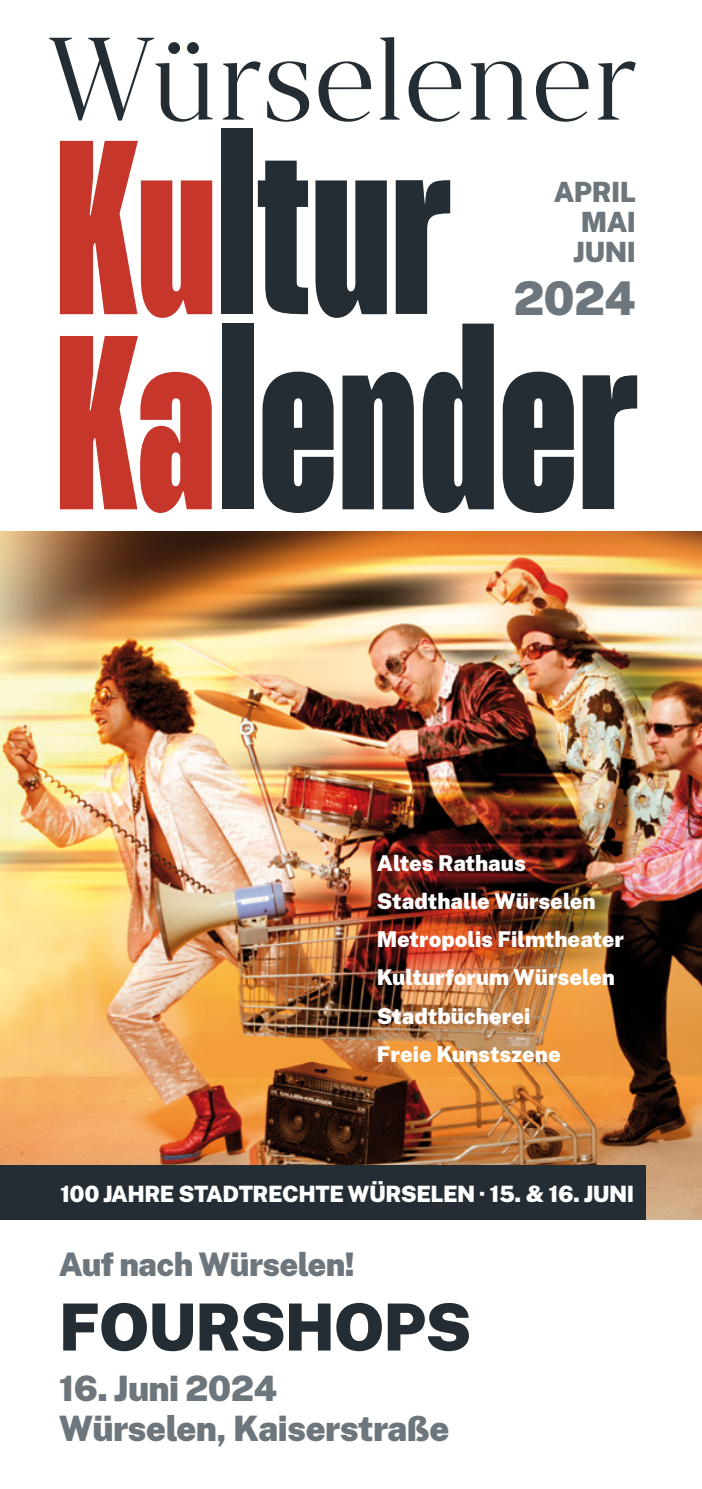
<style>
.page{position:relative;width:702px;height:1489px;background:#fff}
.page>*{position:absolute;margin:0;border:0;box-sizing:border-box;transform-origin:0 0}
.t1{font:800 247.5px "Mango Grotesque";letter-spacing:.01em;color:#242d34}
.t2{font:117px "Argesta Headline";letter-spacing:-.01em;color:#242d34}
.t3{font:900 65px "Public Sans";letter-spacing:-.02em;color:#242d34}
.t4{font:900 46.5px "Public Sans";color:#6c767c}
.t5{font:900 35px/40px "Public Sans";letter-spacing:-.02em;color:#6c767c}
.t6{font:900 32.5px "Public Sans";letter-spacing:-.02em;color:#6c767c}
.t7{font:900 28px "Public Sans";letter-spacing:-.02em;color:#6c767c}
.t8{font:900 22.5px "Public Sans";letter-spacing:-.02em;color:#fff}
.KuKa_Head{font:900 21.75px "Public Sans";color:#fff}
.s1{color:#c7362b}
</style>
<div class="page">
<img style="left:0;top:531px;width:702px;height:688px">
<div style="left:0;top:1164px;width:645px;height:55px;background:#242d34"></div>
<p class="t2" style="left:46px;top:11px;width:594px">Würselener</p>
<p class="t1" style="left:56px;top:87px;width:396px"><span class="s1">Ku</span>ltur</p>
<p class="t1" style="left:56px;top:282px;width:583px"><span class="s1">Ka</span>lender</p>
<p class="t7" style="left:553px;top:170px;width:84px">APRIL</p>
<p class="t7" style="left:580px;top:200px;width:57px">MAI</p>
<p class="t7" style="left:573px;top:230px;width:64px">JUNI</p>
<p class="t4" style="left:513px;top:262px;width:124px">2024</p>
<p class="KuKa_Head" style="left:377px;top:846px;width:151px">Altes Rathaus</p>
<p class="KuKa_Head" style="left:377px;top:884px;width:220px">Stadthalle Würselen</p>
<p class="KuKa_Head" style="left:377px;top:922px;width:248px">Metropolis Filmtheater</p>
<p class="KuKa_Head" style="left:377px;top:960px;width:239px">Kulturforum Würselen</p>
<p class="KuKa_Head" style="left:377px;top:998px;width:155px">Stadtbücherei</p>
<p class="KuKa_Head" style="left:377px;top:1036px;width:185px">Freie Kunstszene</p>
<p class="t8" style="left:60px;top:1175px;width:575px">100 JAHRE STADTRECHTE WÜRSELEN · 15. &amp; 16. JUNI</p>
<p class="t6" style="left:59px;top:1238px;width:298px">Auf nach Würselen!</p>
<p class="t3" style="left:59px;top:1276px;width:414px">FOURSHOPS</p>
<p class="t5" style="left:59px;top:1364px;width:392px">16. Juni 2024<br>Würselen, Kaiserstraße</p>
</div>
